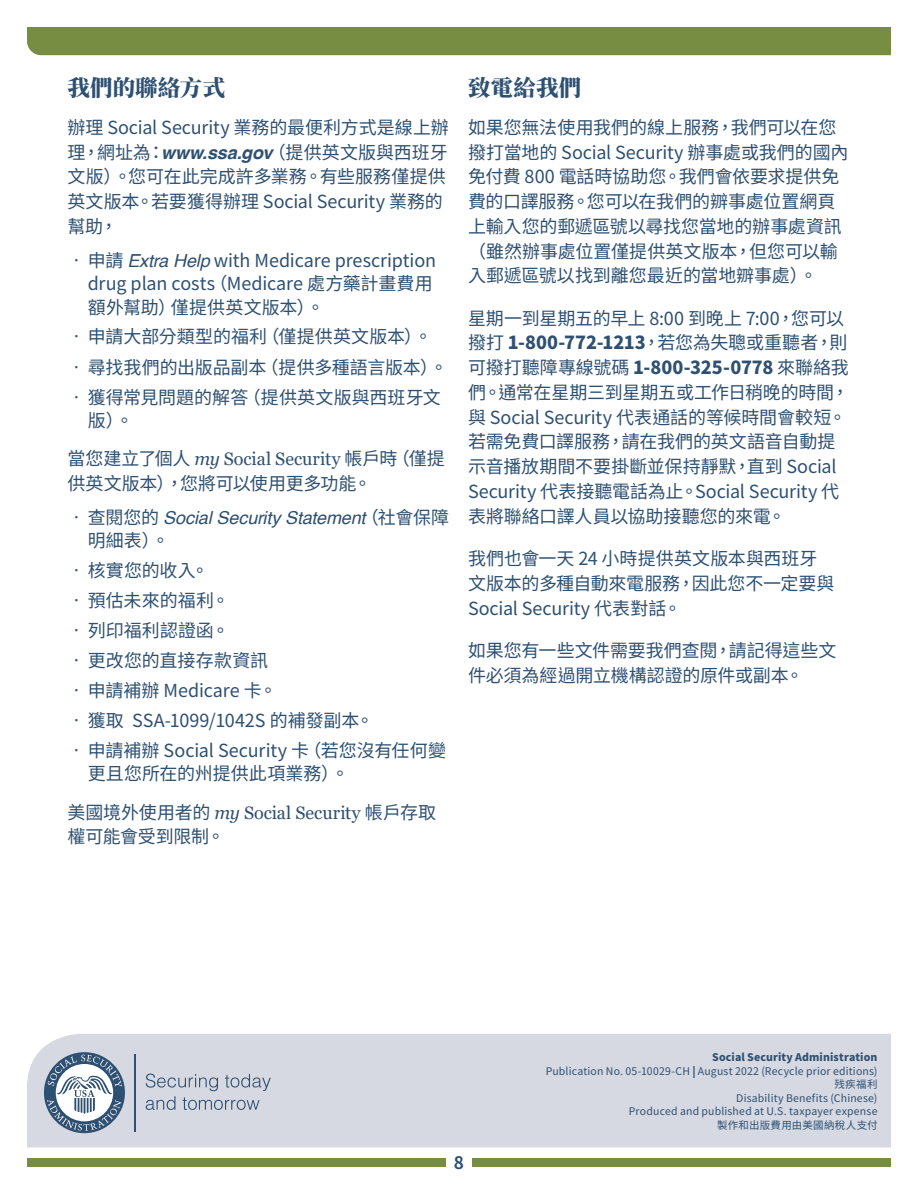
<style>
.page{position:relative;width:918px;height:1188px;background:#fff}
.page>*{position:absolute;margin:0;border:0;box-sizing:border-box;transform-origin:0 0}
.t1{font:900 22.5px "Noto Serif CJ Ktc";letter-spacing:.005em;color:#2e5072}
.t2{font:18px/24.8px "Noto Sans CJ Ktc";letter-spacing:-.005em;color:#2e5072}
.t3{font:italic 18px/23.2px "Helvetica";letter-spacing:-.01em;color:#2e5072}
.t4{font:700 17.25px "Noto Sans CJ Ktc";color:#2e5072}
.t5{font:10.5px "Noto Sans CJ Ktc";letter-spacing:.015em;color:#2e5072}
.t6{font:900 10.5px "Noto Sans CJ Ktc";letter-spacing:.01em;color:#2e5072}
.s1{font-family:"Helvetica";font-weight:700;font-style:italic}
.s2{font-family:"Helvetica";font-style:italic}
.s3{font-family:"Georgia";font-style:italic}
.s4{font-family:"Georgia"}
.s5{font-family:"Noto Sans CJ Ktc";font-style:normal}
.s6{font-weight:900}
</style>
<div class="page">
<div style="left:27px;top:1159px;width:419px;height:8px;background:#778d42"></div>
<div style="left:472px;top:1159px;width:419px;height:8px;background:#778d42"></div>
<div style="left:27px;top:1034px;width:864px;height:113px;background:#d6d9e2"></div>
<div style="left:27px;top:27px;width:864px;height:28px;background:#778d42"></div>
<div style="left:44px;top:1052px;width:81px;height:81px;background:#2e5072;border-radius:50%"></div>
<svg style="left:47px;top:1055px;width:75px;height:76px"></svg>
<hr style="left:135px;top:1054px;width:1px;height:77px;background:#2e5072">
<svg style="left:146px;top:1074px;width:125px;height:36px;background:#bbc3d0"></svg>
<h2 class="t1" style="left:68px;top:75px;width:159px">我們的聯絡方式</h2>
<p class="t2" style="left:68px;top:115px;width:383px">辦理 Social Security 業務的最便利方式是線上辦理，網址為：<span class="s1">www.ssa.gov</span>（提供英文版與西班牙文版）。您可在此完成許多業務。有些服務僅提供英文版本。若要獲得辦理 Social Security 業務的幫助，</p>
<p class="t2" style="left:88px;top:249px;width:350px;line-height:23.2px;text-indent:-20px">• 申請 <span class="s2">Extra Help</span> with Medicare prescription drug plan costs（Medicare 處方藥計畫費用額外幫助）僅提供英文版本）。</p>
<p class="t2" style="left:68px;top:325px;width:366px">• 申請大部分類型的福利（僅提供英文版本）。</p>
<p class="t2" style="left:67px;top:355px;width:382px">• 尋找我們的出版品副本（提供多種語言版本）。</p>
<p class="t2" style="left:88px;top:386px;width:355px;line-height:23.2px;text-indent:-20px">• 獲得常見問題的解答（提供英文版與西班牙文版）。</p>
<p class="t2" style="left:67px;top:446px;width:379px">當您建立了個人 <span class="s3">my</span> <span class="s4">Social Security</span> 帳戶時（僅提供英文版本），您將可以使用更多功能。</p>
<p class="t3" style="left:88px;top:506px;width:363px;text-indent:-20px"><span class="s5">• 查閱您的</span> Social Security Statement<span class="s5">（社會保障明細表）。</span></p>
<p class="t2" style="left:68px;top:558px;width:143px">• 核實您的收入。</p>
<p class="t2" style="left:68px;top:588px;width:163px">• 預估未來的福利。</p>
<p class="t2" style="left:68px;top:618px;width:163px">• 列印福利認證函。</p>
<p class="t2" style="left:68px;top:648px;width:202px">• 更改您的直接存款資訊</p>
<p class="t2" style="left:68px;top:678px;width:211px">• 申請補辦 Medicare 卡。</p>
<p class="t2" style="left:68px;top:708px;width:308px">• 獲取 SSA-1099/1042S 的補發副本。</p>
<p class="t2" style="left:88px;top:739px;width:360px;line-height:23.2px;text-indent:-20px">• 申請補辦 Social Security 卡（若您沒有任何變更且您所在的州提供此項業務）。</p>
<p class="t2" style="left:68px;top:800px;width:370px">美國境外使用者的 <span class="s3">my</span> <span class="s4">Social Security</span> 帳戶存取權可能會受到限制。</p>
<h2 class="t1" style="left:468px;top:75px;width:115px">致電給我們</h2>
<p class="t2" style="left:468px;top:115px;width:382px">如果您無法使用我們的線上服務，我們可以在您撥打當地的 Social Security 辦事處或我們的國內免付費 800 電話時協助您。我們會依要求提供免費的口譯服務。您可以在我們的辧事處位置網頁上輸入您的郵遞區號以尋找您當地的辦事處資訊（雖然辦事處位置僅提供英文版本，但您可以輸入郵遞區號以找到離您最近的當地辧事處）。</p>
<p class="t2" style="left:468px;top:306px;width:383px">星期一到星期五的早上 8:00 到晚上 7:00，您可以撥打 <span class="s6">1-800-772-1213</span>，若您為失聰或重聽者，則可撥打聽障專線號碼 <span class="s6">1-800-325-0778</span> 來聯絡我們。通常在星期三到星期五或工作日稍晚的時間，與 Social Security 代表通話的等候時間會較短。若需免費口譯服務，請在我們的英文語音自動提示音播放期間不要掛斷並保持靜默，直到 Social<br>Security 代表接聽電話為止。Social Security 代表將聯絡口譯人員以協助接聽您的來電。</p>
<p class="t2" style="left:468px;top:546px;width:368px">我們也會一天 24 小時提供英文版本與西班牙文版本的多種自動來電服務，因此您不一定要與<br>Social Security 代表對話。</p>
<p class="t2" style="left:468px;top:638px;width:370px">如果您有一些文件需要我們查閱，請記得這些文件必須為經過開立機構認證的原件或副本。</p>
<p class="t6" style="left:712px;top:1051px;width:167px">Social Security Administration</p>
<p class="t5" style="left:546px;top:1065px;width:333px">Publication No. 05-10029-CH <span class="s6">|</span> August 2022 (Recycle prior editions)</p>
<p class="t5" style="left:835px;top:1078px;width:44px">残疾福利</p>
<p class="t5" style="left:736px;top:1092px;width:143px">Disability Benefits (Chinese)</p>
<p class="t5" style="left:629px;top:1105px;width:250px">Produced and published at U.S. taxpayer expense</p>
<p class="t5" style="left:717px;top:1119px;width:162px">製作和出版費用由美國納稅人支付</p>
<p class="t4" style="left:454px;top:1153px;width:12px">8</p>
</div>
